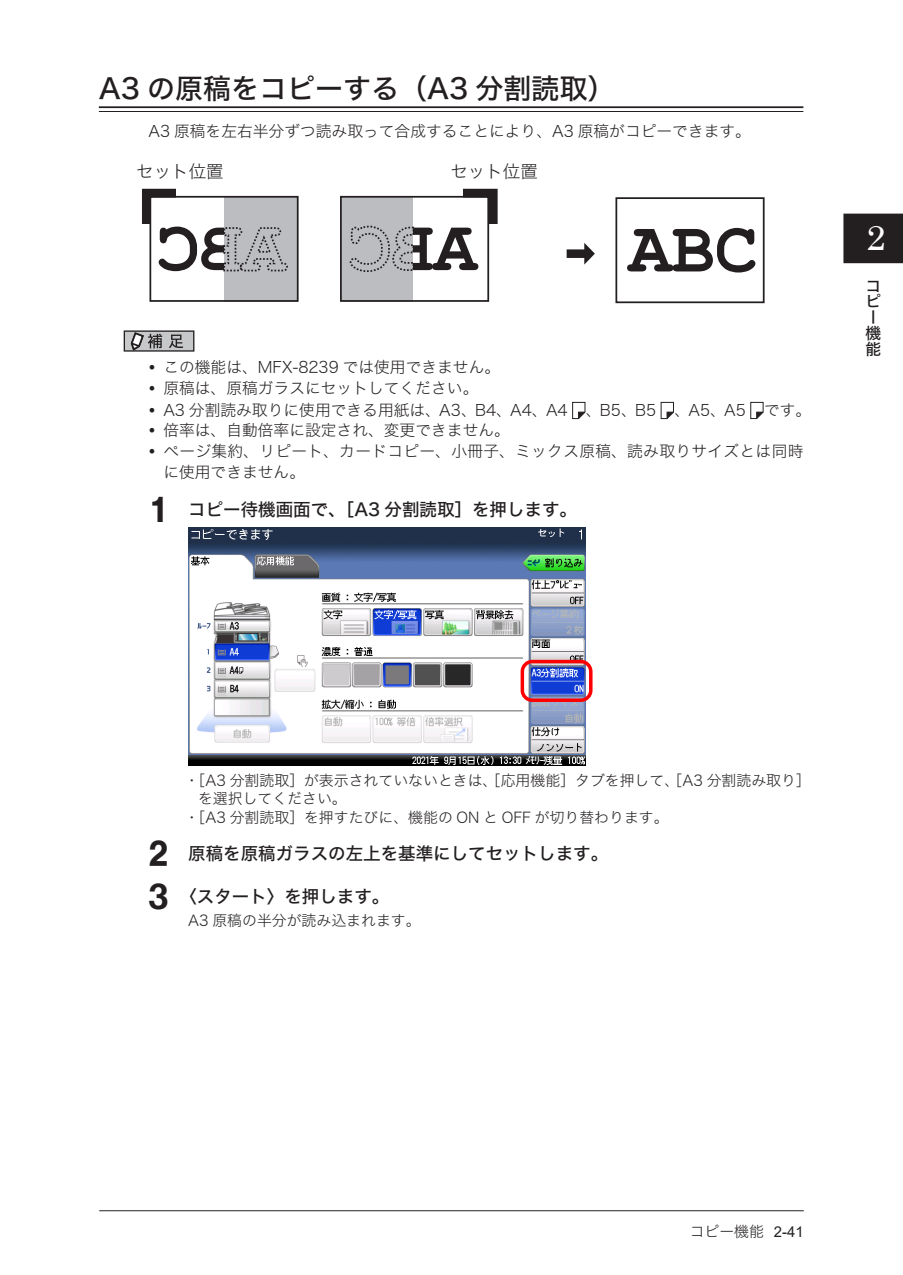
<style>
.page{position:relative;width:903px;height:1275px;background:#fff}
.page>*{position:absolute;margin:0;border:0;box-sizing:border-box;transform-origin:0 0}
.t1{font:35px "Century Schoolbook";color:#fff}
.t2{font:28px "Hira Kaku Std W5";color:#231f20}
.t3{font:17.5px "Hira Kaku Std W5";color:#231f20}
.t4{font:17.5px "Hira Kaku Std W2";color:#231f20}
.t5{font:15.75px/21.5px "Hira Kaku Std W2";color:#231f20}
.t6{font:15.75px/21px "Hira Kaku Std W2";letter-spacing:.02em;color:#231f20}
.t7{font:15.75px/15.8px "Hira Kaku Std W5";color:#231f20}
.t8{font:14.88px "Hira Kaku Std W2";color:#231f20}
.s1{font-family:"Neue Haas Grotesk Text Pro";font-weight:700;font-size:35px}
.s2{font-family:"Arial"}
</style>
<div class="page">
<div style="left:843px;top:214px;width:60px;height:49px;background:#231f20"></div>
<hr style="left:99px;top:1210px;width:705px;height:1px;background:#231f20">
<hr style="left:99px;top:106px;width:704px;height:2px;background:#231f20">
<hr style="left:99px;top:111px;width:704px;height:1px;background:#231f20">
<svg style="left:627px;top:228px;width:128px;height:45px"></svg>
<div style="left:615px;top:197px;width:149px;height:106px;border:2px solid #231f20"></div>
<div style="left:341px;top:197px;width:72px;height:104px;background:#bcbdc0"></div>
<div style="left:340px;top:196px;width:149px;height:106px;border:2px solid #231f20"></div>
<div style="left:224px;top:197px;width:74px;height:104px;background:#bcbdc0"></div>
<div style="left:149px;top:196px;width:150px;height:106px;border:2px solid #231f20"></div>
<svg style="left:142px;top:189px;width:147px;height:84px"></svg>
<svg style="left:349px;top:189px;width:149px;height:84px"></svg>
<svg style="left:567px;top:243px;width:28px;height:22px"></svg>
<div style="left:124px;top:331px;width:70px;height:20px;background:#c7c8ca"></div>
<div style="left:124px;top:330px;width:70px;height:22px;border:1px solid #231f20"></div>
<svg style="left:169px;top:334px;width:14px;height:14px"></svg>
<svg style="left:130px;top:331px;width:32px;height:21px"></svg>
<svg style="left:572px;top:402px;width:13px;height:17px"></svg>
<svg style="left:661px;top:402px;width:13px;height:17px"></svg>
<svg style="left:750px;top:402px;width:13px;height:17px"></svg>
<img style="left:188px;top:527px;width:397px;height:238px">
<div style="left:521px;top:660px;width:71px;height:42px;border:4px solid #f00;border-radius:10px"></div>
<h2 class="t2" style="left:99px;top:67px;width:518px">A3 の原稿をコピーする（A3 分割読取）</h2>
<p class="t5" style="left:148px;top:120px;width:604px">A3 原稿を左右半分ずつ読み取って合成することにより、A3 原稿がコピーできます。</p>
<p class="t4" style="left:136px;top:159px;width:89px">セット位置</p>
<p class="t4" style="left:450px;top:159px;width:89px">セット位置</p>
<p class="t5" style="left:163px;top:356px;width:649px">この機能は、MFX-8239 では使用できません。<br>原稿は、原稿ガラスにセットしてください。<br>A3 分割読み取りに使用できる用紙は、A3、B4、A4、A4 、B5、B5 、A5、A5 です。</p>
<p class="t6" style="left:163px;top:420px;width:641px">倍率は、自動倍率に設定され、変更できません。<br>ページ集約、リピート、カードコピー、小冊子、ミックス原稿、読み取りサイズとは同時に使用できません。</p>
<p class="t3" style="left:151px;top:496px;width:427px"><span class="s1">1</span> コピー待機画面で、［A3 分割読取］を押します。</p>
<h1 class="t1" style="left:866px;top:208px;width:21px">2</h1>
<p class="t7" style="left:865px;top:278px;width:17px">コピー機能</p>
<p class="t8" style="left:184px;top:769px;width:628px">・［A3 分割読取］が表示されていないときは、［応用機能］タブを押して、［A3 分割読み取り］</p>
<p class="t8" style="left:198px;top:788px;width:150px">を選択してください。</p>
<p class="t8" style="left:184px;top:806px;width:486px">・［A3 分割読取］を押すたびに、機能の ON と OFF が切り替わります。</p>
<p class="t3" style="left:149px;top:840px;width:461px"><span class="s1">2</span> 原稿を原稿ガラスの左上を基準にしてセットします。</p>
<p class="t3" style="left:148px;top:883px;width:243px"><span class="s1">3</span> 〈スタート〉を押します。</p>
<p class="t8" style="left:188px;top:909px;width:234px">A3 原稿の半分が読み込まれます。</p>
<p class="t8" style="left:690px;top:1220px;width:116px">コピー機能 <span class="s2">2-41</span></p>
</div>
